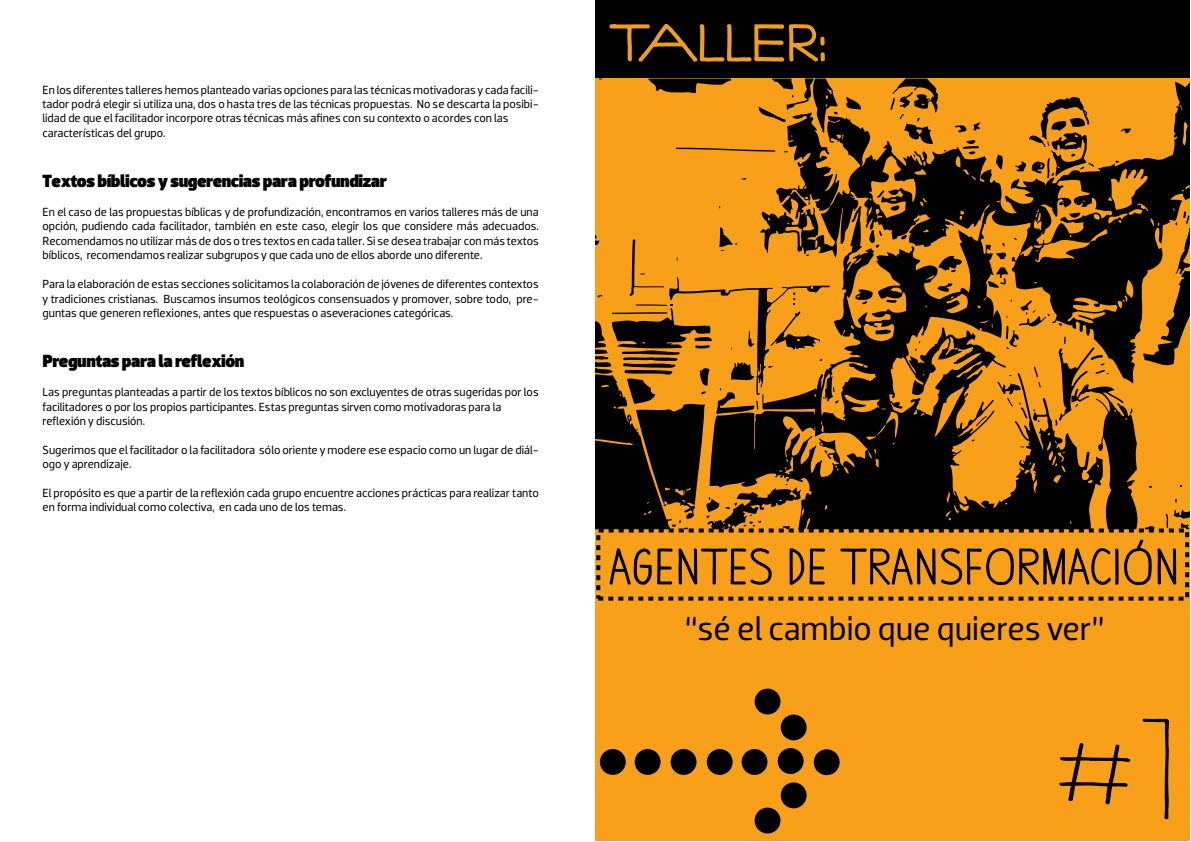
<style>
.page{position:relative;width:1191px;height:842px;background:#fff}
.page>*{position:absolute;margin:0;border:0;box-sizing:border-box;transform-origin:0 0}
.t1{font:expanded 140.9px "Hannah";color:#000}
.t2{font:34px "Dobra";color:#000}
.t3{font:900 18px "Dobra";letter-spacing:-.025em;color:#000}
.t4{font:12px/14.4px "Dobra";color:#000}
</style>
<div class="page">
<svg style="left:595px;top:0;width:595px;height:835px;background:#a56a11"></svg>
<p class="t4" style="left:43px;top:82px;width:498px">En los diferentes talleres hemos planteado varias opciones para las técnicas motivadoras y cada facili&shy;tador podrá elegir si utiliza una, dos o hasta tres de las técnicas propuestas. No se descarta la posibi&shy;lidad de que el facilitador incorpore otras técnicas más afines con su contexto o acordes con las características del grupo.</p>
<h3 class="t3" style="left:43px;top:171px;width:346px">Textos bíblicos y sugerencias para profundizar</h3>
<p class="t4" style="left:43px;top:205px;width:498px;text-align:justify">En el caso de las propuestas bíblicas y de profundización, encontramos en varios talleres más de una opción, pudiendo cada facilitador, también en este caso, elegir los que considere más adecuados.<br>Recomendamos no utilizar más de dos o tres textos en cada taller. Si se desea trabajar con más textos bíblicos, recomendamos realizar subgrupos y que cada uno de ellos aborde uno diferente.</p>
<p class="t4" style="left:43px;top:277px;width:498px;text-align:justify">Para la elaboración de estas secciones solicitamos la colaboración de jóvenes de diferentes contextos y tradiciones cristianas. Buscamos insumos teológicos consensuados y promover, sobre todo, pre&shy;guntas que generen reflexiones, antes que respuestas o aseveraciones categóricas.</p>
<h3 class="t3" style="left:43px;top:351px;width:203px">Preguntas para la reflexión</h3>
<p class="t4" style="left:43px;top:385px;width:498px">Las preguntas planteadas a partir de los textos bíblicos no son excluyentes de otras sugeridas por los facilitadores o por los propios participantes. Estas preguntas sirven como motivadoras para la reflexión y discusión.</p>
<p class="t4" style="left:43px;top:442px;width:498px">Sugerimos que el facilitador o la facilitadora sólo oriente y modere ese espacio como un lugar de diál&shy;ogo y aprendizaje.</p>
<p class="t4" style="left:43px;top:486px;width:498px">El propósito es que a partir de la reflexión cada grupo encuentre acciones prácticas para realizar tanto en forma individual como colectiva, en cada uno de los temas.</p>
<h2 class="t2" style="left:684px;top:608px;width:421px">“sé el cambio que quieres ver”</h2>
<h1 class="t1" style="left:1055px;top:693px;width:124px">#1</h1>
</div>
